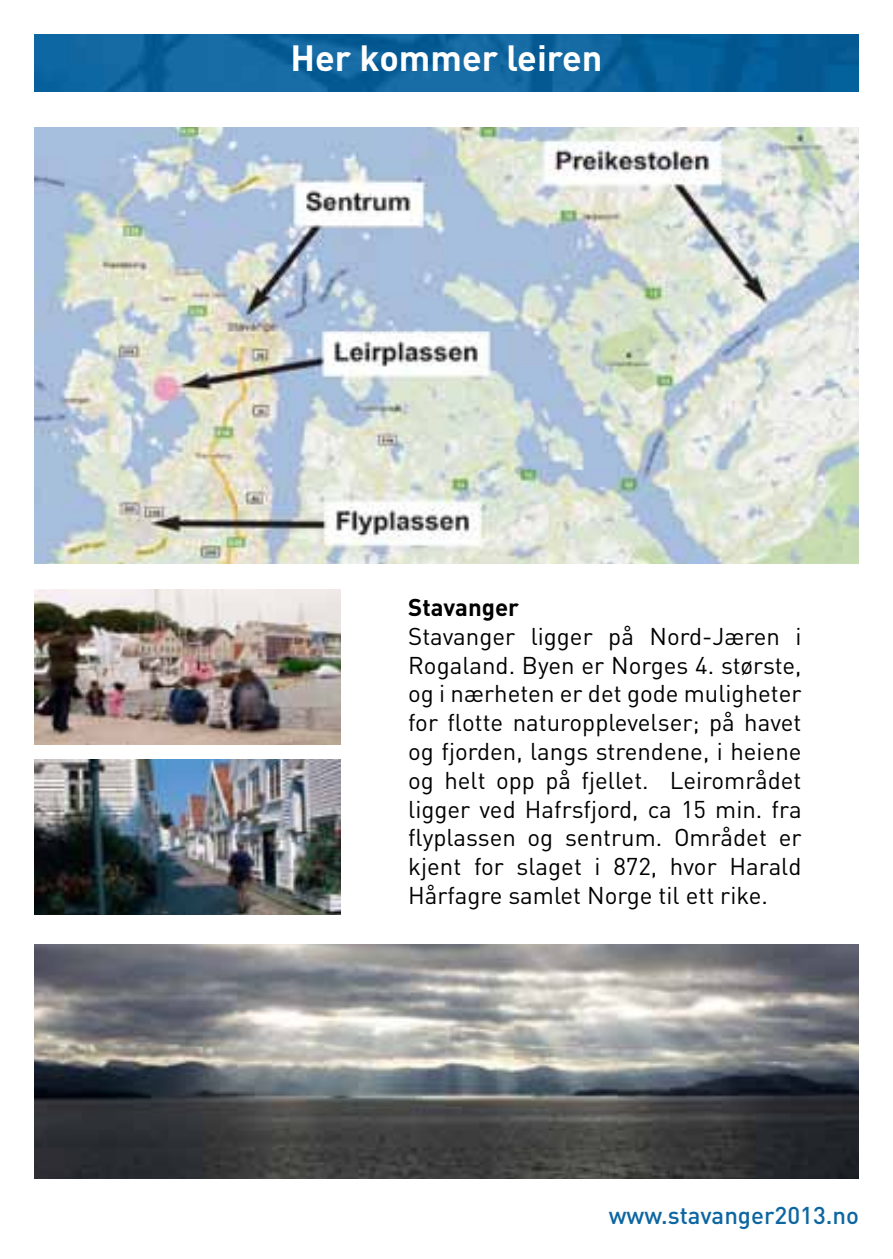
<style>
.page{position:relative;width:893px;height:1259px;background:#fff}
.page>*{position:absolute;margin:0;border:0;box-sizing:border-box;transform-origin:0 0}
.t1{font:700 36px "DINOT";color:#fff}
.t2{font:24px/28.8px "DINOT";color:#000;text-align:justify}
.t3{font:500 24px "DINOT";color:#0d66a1}
.t4{font:700 24px "DINOT";color:#000}
</style>
<div class="page">
<img style="left:34px;top:34px;width:825px;height:57px">
<img style="left:34px;top:128px;width:825px;height:435px">
<img style="left:34px;top:944px;width:825px;height:234px">
<img style="left:34px;top:589px;width:306px;height:155px">
<img style="left:34px;top:759px;width:306px;height:155px">
<h1 class="t1" style="left:290px;top:34px;width:314px">Her kommer leiren</h1>
<p class="t4" style="left:408px;top:591px;width:112px">Stavanger</p>
<p class="t2" style="left:408px;top:620px;width:395px">Stavanger ligger på Nord-Jæren i Rogaland. Byen er Norges 4. største, og i nærheten er det gode muligheter for flotte naturopplevelser; på havet og fjorden, langs strendene, i heiene og helt opp på fjellet. Leirområdet ligger ved Hafrsfjord, ca 15 min. fra flyplassen og sentrum. Området er kjent for slaget i 872, hvor Harald Hårfagre samlet Norge til ett rike.</p>
<p class="t3" style="left:609px;top:1198px;width:252px">www.stavanger2013.no</p>
</div>
